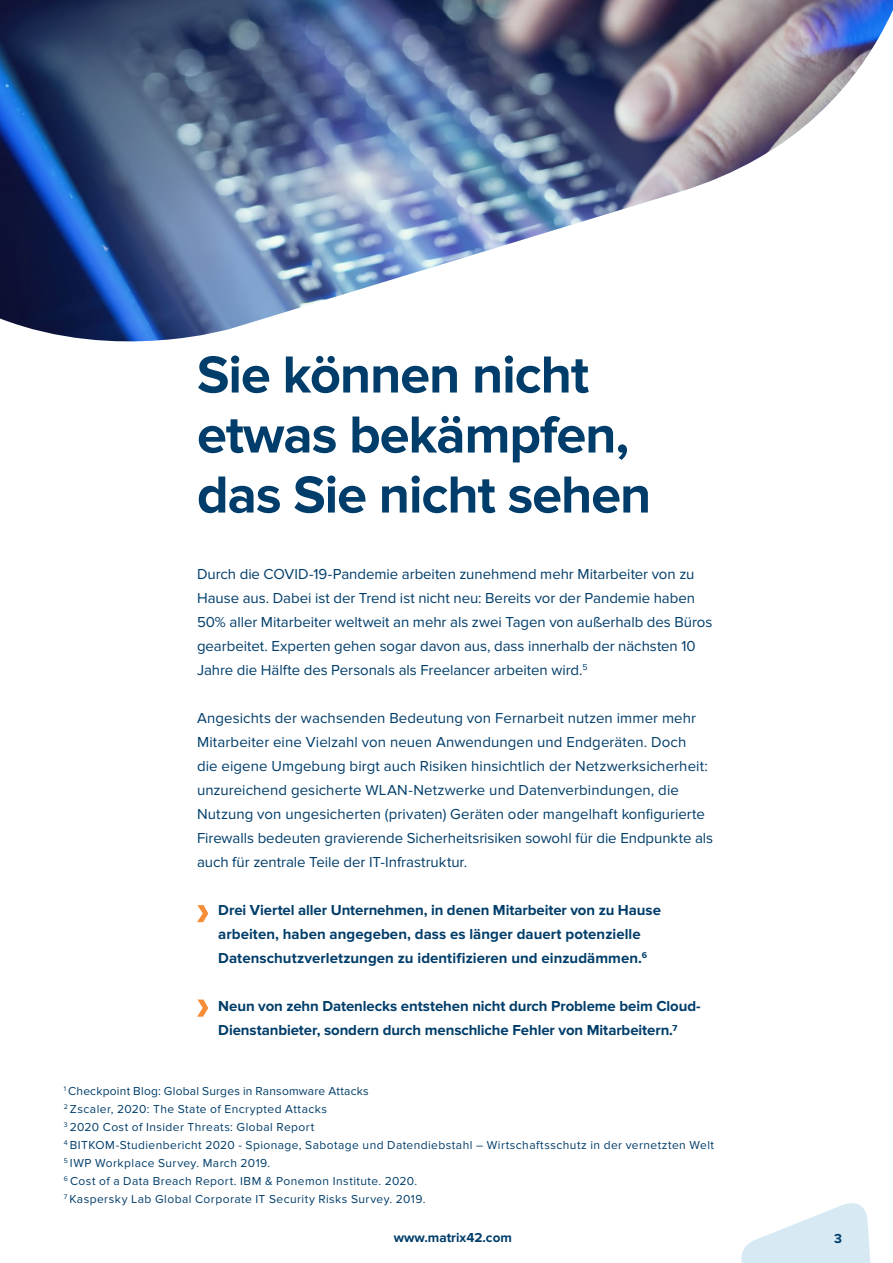
<style>
.page{position:relative;width:893px;height:1263px;background:#fff}
.page>*{position:absolute;margin:0;border:0;box-sizing:border-box;transform-origin:0 0}
.t1{font:700 54px/60px "Proxima Nova";letter-spacing:-.02em;color:#003d6a}
.t2{font:15px/24px "Proxima Nova";color:#003d6a}
.t3{font:700 15px/24px "Proxima Nova";letter-spacing:-.005em;color:#003d6a}
.t4{font:700 13.5px "Proxima Nova";color:#003d6a}
.t5{font:12px/18px "Proxima Nova";letter-spacing:.035em;color:#003d6a}
.t6{font:12px "Proxima Nova";letter-spacing:.015em;color:#003d6a}
</style>
<div class="page">
<svg style="left:741px;top:1203px;width:130px;height:60px"></svg>
<img style="left:0;top:0;width:893px;height:342px">
<svg style="left:197px;top:905px;width:11px;height:17px"></svg>
<svg style="left:197px;top:999px;width:11px;height:18px"></svg>
<p class="t1" style="left:197px;top:346px;width:456px">Sie können nicht etwas bekämpfen, das Sie nicht sehen</p>
<p class="t2" style="left:197px;top:562px;width:517px">Durch die COVID-19-Pandemie arbeiten zunehmend mehr Mitarbeiter von zu Hause aus. Dabei ist der Trend ist nicht neu: Bereits vor der Pandemie haben 50% aller Mitarbeiter weltweit an mehr als zwei Tagen von außerhalb des Büros gearbeitet. Experten gehen sogar davon aus, dass innerhalb der nächsten 10<br>Jahre die Hälfte des Personals als Freelancer arbeiten wird.<sup>5</sup></p>
<p class="t2" style="left:197px;top:706px;width:518px">Angesichts der wachsenden Bedeutung von Fernarbeit nutzen immer mehr Mitarbeiter eine Vielzahl von neuen Anwendungen und Endgeräten. Doch<br>die eigene Umgebung birgt auch Risiken hinsichtlich der Netzwerksicherheit: unzureichend gesicherte WLAN-Netzwerke und Datenverbindungen, die Nutzung von ungesicherten (privaten) Geräten oder mangelhaft konfigurierte Firewalls bedeuten gravierende Sicherheitsrisiken sowohl für die Endpunkte als auch für zentrale Teile der IT-Infrastruktur.</p>
<p class="t3" style="left:218px;top:898px;width:444px">Drei Viertel aller Unternehmen, in denen Mitarbeiter von zu Hause arbeiten, haben angegeben, dass es länger dauert potenzielle<br>Datenschutzverletzungen zu identifizieren und einzudämmen.<sup>6</sup></p>
<p class="t3" style="left:218px;top:994px;width:484px">Neun von zehn Datenlecks entstehen nicht durch Probleme beim Cloud-<br>Dienstanbieter, sondern durch menschliche Fehler von Mitarbeitern.7</p>
<p class="t6" style="left:64px;top:1084px;width:306px"><sup>1</sup> Checkpoint Blog: Global Surges in Ransomware Attacks</p>
<p class="t5" style="left:64px;top:1100px;width:265px"><sup>2</sup> Zscaler, 2020: The State of Encrypted Attacks</p>
<p class="t5" style="left:64px;top:1118px;width:252px"><sup>3</sup> 2020 Cost of Insider Threats: Global Report</p>
<p class="t5" style="left:64px;top:1136px;width:652px"><sup>4</sup> BITKOM-Studienbericht 2020 - Spionage, Sabotage und Datendiebstahl – Wirtschaftsschutz in der vernetzten Welt</p>
<p class="t5" style="left:64px;top:1154px;width:355px"><sup>5</sup> IWP Workplace Survey. March 2019.<br><sup>6</sup> Cost of a Data Breach Report. IBM &amp; Ponemon Institute. 2020.</p>
<p class="t5" style="left:64px;top:1190px;width:363px"><sup>7</sup> Kaspersky Lab Global Corporate IT Security Risks Survey. 2019.</p>
<p class="t4" style="left:394px;top:1229px;width:120px">www.matrix42.com</p>
<p class="t4" style="left:834px;top:1230px;width:9px">3</p>
</div>
